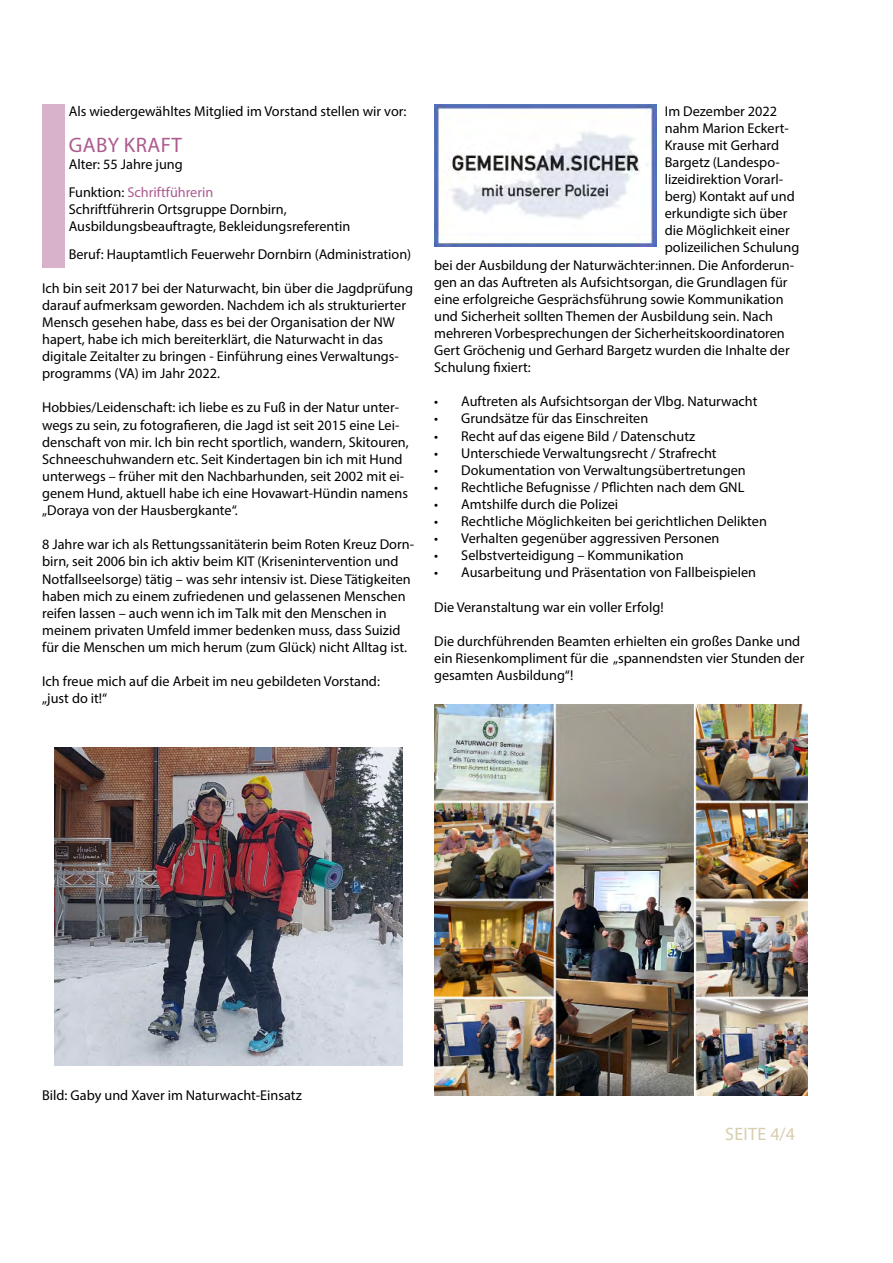
<style>
.page{position:relative;width:893px;height:1263px;background:#fff}
.page>*{position:absolute;margin:0;border:0;box-sizing:border-box;transform-origin:0 0}
.t1{font:21px "Myriad Pro";letter-spacing:.02em;color:#ac5b8e}
.t2{font:18px "Myriad Pro";letter-spacing:.02em;color:#d8cdaf}
.t3{font:14.25px/17.1px "Myriad Pro";color:#000}
.s1{color:#ac5b8e}
</style>
<div class="page">
<img style="left:55px;top:747px;width:348px;height:318px">
<div style="left:42px;top:105px;width:23px;height:163px;background:#d8b2ca"></div>
<img style="left:434px;top:105px;width:222px;height:142px">
<img style="left:434px;top:705px;width:374px;height:390px">
<p class="t3" style="left:69px;top:102px;width:339px">Als wiedergewähltes Mitglied im Vorstand stellen wir vor:</p>
<h1 class="t1" style="left:69px;top:132px;width:114px">GABY KRAFT</h1>
<p class="t3" style="left:69px;top:150px;width:146px;line-height:27.9px">Alter: 55 Jahre jung<br>Funktion: <span class="s1">Schriftführerin</span></p>
<p class="t3" style="left:69px;top:200px;width:283px">Schriftführerin Ortsgruppe Dornbirn,<br>Ausbildungsbeauftragte, Bekleidungsreferentin</p>
<p class="t3" style="left:69px;top:245px;width:344px">Beruf: Hauptamtlich Feuerwehr Dornbirn (Administration)</p>
<p class="t3" style="left:42px;top:279px;width:372px">Ich bin seit 2017 bei der Naturwacht, bin über die Jagdprüfung darauf aufmerksam geworden. Nachdem ich als strukturierter Mensch gesehen habe, dass es bei der Organisation der NW hapert, habe ich mich bereiterklärt, die Naturwacht in das digitale Zeitalter zu bringen - Einführung eines Verwaltungs&shy;programms (VA) im Jahr 2022.</p>
<p class="t3" style="left:42px;top:399px;width:368px">Hobbies/Leidenschaft: ich liebe es zu Fuß in der Natur unter&shy;wegs zu sein, zu fotografieren, die Jagd ist seit 2015 eine Lei&shy;denschaft von mir. Ich bin recht sportlich, wandern, Skitouren, Schneeschuhwandern etc. Seit Kindertagen bin ich mit Hund unterwegs – früher mit den Nachbarhunden, seit 2002 mit ei&shy;genem Hund, aktuell habe ich eine Hovawart-Hündin namens „Doraya von der Hausbergkante“.</p>
<p class="t3" style="left:42px;top:536px;width:373px">8 Jahre war ich als Rettungssanitäterin beim Roten Kreuz Dorn&shy;birn, seit 2006 bin ich aktiv beim KIT (Krisenintervention und Notfallseelsorge) tätig – was sehr intensiv ist. Diese Tätigkeiten haben mich zu einem zufriedenen und gelassenen Menschen reifen lassen – auch wenn ich im Talk mit den Menschen in meinem privaten Umfeld immer bedenken muss, dass Suizid für die Menschen um mich herum (zum Glück) nicht Alltag ist.</p>
<p class="t3" style="left:42px;top:672px;width:339px">Ich freue mich auf die Arbeit im neu gebildeten Vorstand: „just do it!“</p>
<p class="t3" style="left:665px;top:102px;width:114px">Im Dezember 2022</p>
<p class="t3" style="left:665px;top:119px;width:125px">nahm Marion Eckert-</p>
<p class="t3" style="left:665px;top:136px;width:116px">Krause mit Gerhard</p>
<p class="t3" style="left:665px;top:153px;width:116px">Bargetz (Landespo-</p>
<p class="t3" style="left:665px;top:170px;width:120px">lizeidirektion Vorarl-</p>
<p class="t3" style="left:665px;top:188px;width:131px">berg) Kontakt auf und</p>
<p class="t3" style="left:665px;top:205px;width:124px">erkundigte sich über</p>
<p class="t3" style="left:665px;top:222px;width:126px">die Möglichkeit einer</p>
<p class="t3" style="left:665px;top:239px;width:136px">polizeilichen Schulung</p>
<p class="t3" style="left:434px;top:256px;width:361px">bei der Ausbildung der Naturwächter:innen. Die Anforderun-</p>
<p class="t3" style="left:434px;top:273px;width:355px">gen an das Auftreten als Aufsichtsorgan, die Grundlagen für</p>
<p class="t3" style="left:434px;top:290px;width:351px">eine erfolgreiche Gesprächsführung sowie Kommunikation</p>
<p class="t3" style="left:434px;top:307px;width:340px">und Sicherheit sollten Themen der Ausbildung sein. Nach</p>
<p class="t3" style="left:434px;top:324px;width:352px">mehreren Vorbesprechungen der Sicherheitskoordinatoren</p>
<p class="t3" style="left:434px;top:341px;width:357px">Gert Gröchenig und Gerhard Bargetz wurden die Inhalte der</p>
<p class="t3" style="left:434px;top:359px;width:98px">Schulung fixiert:</p>
<p class="t3" style="left:434px;top:393px;width:325px">• Auftreten als Aufsichtsorgan der Vlbg. Naturwacht</p>
<p class="t3" style="left:434px;top:410px;width:216px">• Grundsätze für das Einschreiten</p>
<p class="t3" style="left:434px;top:427px;width:262px">• Recht auf das eigene Bild / Datenschutz</p>
<p class="t3" style="left:434px;top:444px;width:284px">• Unterschiede Verwaltungsrecht / Strafrecht</p>
<p class="t3" style="left:434px;top:461px;width:313px">• Dokumentation von Verwaltungsübertretungen</p>
<p class="t3" style="left:434px;top:478px;width:312px">• Rechtliche Befugnisse / Pflichten nach dem GNL</p>
<p class="t3" style="left:434px;top:495px;width:186px">• Amtshilfe durch die Polizei</p>
<p class="t3" style="left:434px;top:512px;width:334px">• Rechtliche Möglichkeiten bei gerichtlichen Delikten</p>
<p class="t3" style="left:434px;top:530px;width:287px">• Verhalten gegenüber aggressiven Personen</p>
<p class="t3" style="left:434px;top:547px;width:251px">• Selbstverteidigung – Kommunikation</p>
<p class="t3" style="left:434px;top:564px;width:323px">• Ausarbeitung und Präsentation von Fallbeispielen</p>
<p class="t3" style="left:434px;top:598px;width:231px">Die Veranstaltung war ein voller Erfolg!</p>
<p class="t3" style="left:434px;top:632px;width:372px">Die durchführenden Beamten erhielten ein großes Danke und ein Riesenkompliment für die „spannendsten vier Stunden der gesamten Ausbildung“!</p>
<p class="t3" style="left:42px;top:1086px;width:261px">Bild: Gaby und Xaver im Naturwacht-Einsatz</p>
<p class="t2" style="left:725px;top:1123px;width:71px">SEITE 4/4</p>
</div>
